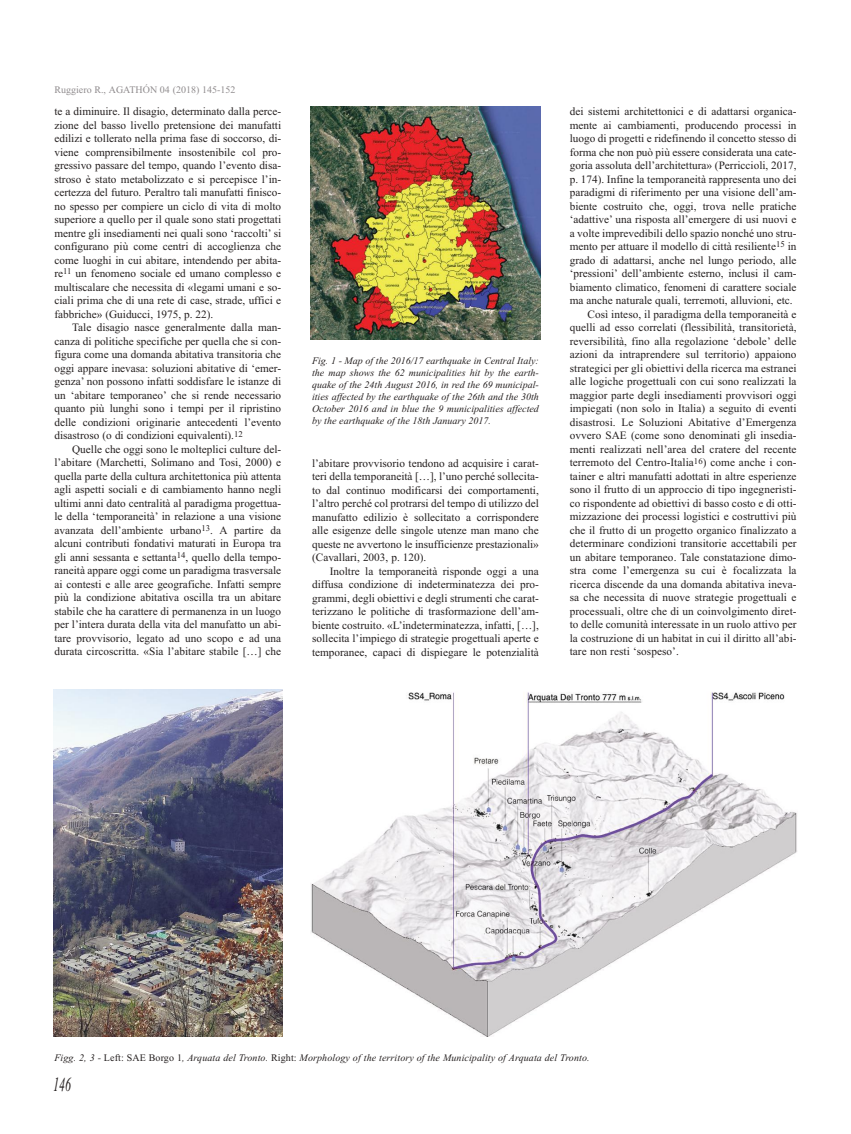
<style>
.page{position:relative;width:851px;height:1134px;background:#fff}
.page>*{position:absolute;margin:0;border:0;box-sizing:border-box;transform-origin:0 0}
.t1{font:italic 20px "Times New Roman";color:#241f1f;scale:.6 1}
.t2{font:11.25px/13.5px "Times New Roman";letter-spacing:.005em;color:#241f1f;text-align:justify}
.t3{font:italic 10px/12px "Times New Roman";letter-spacing:.01em;color:#241f1f;text-align:justify}
.t4{font:10px "Times New Roman";color:#8f8b8d}
.s1{font-style:normal}
</style>
<div class="page">
<img style="left:311px;top:106px;width:229px;height:234px">
<img style="left:53px;top:689px;width:229px;height:347px">
<img style="left:311px;top:692px;width:486px;height:344px">
<p class="t4" style="left:54px;top:84px;width:182px">Ruggiero R., AGATHÓN 04 (2018) 145-152</p>
<p class="t2" style="left:54px;top:105px;width:228px">te a diminuire. Il disagio, determinato dalla perce&shy;zione del basso livello pretensione dei manufatti edilizi e tollerato nella prima fase di soccorso, di&shy;viene comprensibilmente insostenibile col pro&shy;gressivo passare del tempo, quando l’evento disa&shy;stroso è stato metabolizzato e si percepisce l’in&shy;certezza del futuro. Peraltro tali manufatti finisco&shy;no spesso per compiere un ciclo di vita di molto superiore a quello per il quale sono stati progettati mentre gli insediamenti nei quali sono ‘raccolti’ si configurano più come centri di accoglienza che come luoghi in cui abitare, intendendo per abita&shy;re<sup>11</sup> un fenomeno sociale ed umano complesso e multiscalare che necessita di «legami umani e so&shy;ciali prima che di una rete di case, strade, uffici e fabbriche» (Guiducci, 1975, p. 22).</p>
<p class="t2" style="left:54px;top:321px;width:228px;text-indent:18px">Tale disagio nasce generalmente dalla man&shy;canza di politiche specifiche per quella che si con&shy;figura come una domanda abitativa transitoria che oggi appare inevasa: soluzioni abitative di ‘emer&shy;genza’ non possono infatti soddisfare le istanze di un ‘abitare temporaneo’ che si rende necessario quanto più lunghi sono i tempi per il ripristino delle condizioni originarie antecedenti l’evento disastroso (o di condizioni equivalenti).<sup>12</sup></p>
<p class="t2" style="left:54px;top:442px;width:228px;text-indent:18px">Quelle che oggi sono le molteplici culture del&shy;l’abitare (Marchetti, Solimano and Tosi, 2000) e quella parte della cultura architettonica più attenta agli aspetti sociali e di cambiamento hanno negli ultimi anni dato centralità al paradigma progettua&shy;le della ‘temporaneità’ in relazione a una visione avanzata dell’ambiente urbano<sup>13</sup>. A partire da alcuni contributi fondativi maturati in Europa tra gli anni sessanta e settanta<sup>14</sup>, quello della tempo&shy;raneità appare oggi come un paradigma trasversale ai contesti e alle aree geografiche. Infatti sempre più la condizione abitativa oscilla tra un abitare stabile che ha carattere di permanenza in un luogo per l’intera durata della vita del manufatto un abi&shy;tare provvisorio, legato ad uno scopo e ad una durata circoscritta. «Sia l’abitare stabile […] che</p>
<p class="t3" style="left:312px;top:355px;width:228px">Fig. 1 - Map of the 2016/17 earthquake in Central Italy: the map shows the 62 municipalities hit by the earth&shy;quake of the 24th August 2016, in red the 69 municipal&shy;ities affected by the earthquake of the 26th and the 30th October 2016 and in blue the 9 municipalities affected by the earthquake of the 18th January 2017.</p>
<p class="t2" style="left:312px;top:456px;width:228px">l’abitare provvisorio tendono ad acquisire i carat&shy;teri della temporaneità […], l’uno perché sollecita&shy;to dal continuo modificarsi dei comportamenti, l’altro perché col protrarsi del tempo di utilizzo del manufatto edilizio è sollecitato a corrispondere alle esigenze delle singole utenze man mano che queste ne avvertono le insufficienze prestazionali» (Cavallari, 2003, p. 120).</p>
<p class="t2" style="left:312px;top:564px;width:228px;text-indent:18px">Inoltre la temporaneità risponde oggi a una diffusa condizione di indeterminatezza dei pro&shy;grammi, degli obiettivi e degli strumenti che carat&shy;terizzano le politiche di trasformazione dell’am&shy;biente costruito. «L’indeterminatezza, infatti, […], sollecita l’impiego di strategie progettuali aperte e temporanee, capaci di dispiegare le potenzialità</p>
<p class="t2" style="left:569px;top:105px;width:228px">dei sistemi architettonici e di adattarsi organica-</p>
<p class="t2" style="left:569px;top:118px;width:228px">mente ai cambiamenti, producendo processi in</p>
<p class="t2" style="left:569px;top:132px;width:228px">luogo di progetti e ridefinendo il concetto stesso di</p>
<p class="t2" style="left:569px;top:145px;width:228px">forma che non può più essere considerata una cate-</p>
<p class="t2" style="left:569px;top:159px;width:228px">goria assoluta dell’architettura» (Perriccioli, 2017,</p>
<p class="t2" style="left:569px;top:172px;width:228px">p. 174). Infine la temporaneità rappresenta uno dei</p>
<p class="t2" style="left:569px;top:186px;width:228px">paradigmi di riferimento per una visione dell’am-</p>
<p class="t2" style="left:569px;top:199px;width:228px">biente costruito che, oggi, trova nelle pratiche</p>
<p class="t2" style="left:569px;top:213px;width:228px">‘adattive’ una risposta all’emergere di usi nuovi e</p>
<p class="t2" style="left:569px;top:226px;width:228px">a volte imprevedibili dello spazio nonché uno stru-</p>
<p class="t2" style="left:569px;top:240px;width:228px">mento per attuare il modello di città resiliente<sup>15</sup> in</p>
<p class="t2" style="left:569px;top:253px;width:228px">grado di adattarsi, anche nel lungo periodo, alle</p>
<p class="t2" style="left:569px;top:267px;width:228px">‘pressioni’ dell’ambiente esterno, inclusi il cam-</p>
<p class="t2" style="left:569px;top:280px;width:228px">biamento climatico, fenomeni di carattere sociale</p>
<p class="t2" style="left:569px;top:294px;width:224px">ma anche naturale quali, terremoti, alluvioni, etc.</p>
<p class="t2" style="left:587px;top:307px;width:210px">Così inteso, il paradigma della temporaneità e</p>
<p class="t2" style="left:569px;top:321px;width:228px">quelli ad esso correlati (flessibilità, transitorietà,</p>
<p class="t2" style="left:569px;top:334px;width:228px">reversibilità, fino alla regolazione ‘debole’ delle</p>
<p class="t2" style="left:569px;top:348px;width:228px">azioni da intraprendere sul territorio) appaiono</p>
<p class="t2" style="left:569px;top:361px;width:228px">strategici per gli obiettivi della ricerca ma estranei</p>
<p class="t2" style="left:569px;top:375px;width:228px">alle logiche progettuali con cui sono realizzati la</p>
<p class="t2" style="left:569px;top:388px;width:228px">maggior parte degli insediamenti provvisori oggi</p>
<p class="t2" style="left:569px;top:402px;width:228px">impiegati (non solo in Italia) a seguito di eventi</p>
<p class="t2" style="left:569px;top:415px;width:228px">disastrosi. Le Soluzioni Abitative d’Emergenza</p>
<p class="t2" style="left:569px;top:429px;width:228px">ovvero SAE (come sono denominati gli insedia-</p>
<p class="t2" style="left:569px;top:442px;width:228px">menti realizzati nell’area del cratere del recente</p>
<p class="t2" style="left:569px;top:456px;width:228px">terremoto del Centro-Italia<sup>16</sup>) come anche i con-</p>
<p class="t2" style="left:569px;top:469px;width:228px">tainer e altri manufatti adottati in altre esperienze</p>
<p class="t2" style="left:569px;top:483px;width:228px">sono il frutto di un approccio di tipo ingegneristi-</p>
<p class="t2" style="left:569px;top:496px;width:228px">co rispondente ad obiettivi di basso costo e di otti-</p>
<p class="t2" style="left:569px;top:510px;width:228px">mizzazione dei processi logistici e costruttivi più</p>
<p class="t2" style="left:569px;top:523px;width:228px">che il frutto di un progetto organico finalizzato a</p>
<p class="t2" style="left:569px;top:537px;width:228px">determinare condizioni transitorie accettabili per</p>
<p class="t2" style="left:569px;top:550px;width:228px">un abitare temporaneo. Tale constatazione dimo-</p>
<p class="t2" style="left:569px;top:564px;width:228px">stra come l’emergenza su cui è focalizzata la</p>
<p class="t2" style="left:569px;top:577px;width:228px">ricerca discende da una domanda abitativa ineva-</p>
<p class="t2" style="left:569px;top:591px;width:228px">sa che necessita di nuove strategie progettuali e</p>
<p class="t2" style="left:569px;top:604px;width:228px">processuali, oltre che di un coinvolgimento diret-</p>
<p class="t2" style="left:569px;top:618px;width:228px">to delle comunità interessate in un ruolo attivo per</p>
<p class="t2" style="left:569px;top:631px;width:228px">la costruzione di un habitat in cui il diritto all’abi-</p>
<p class="t2" style="left:569px;top:645px;width:111px">tare non resti ‘sospeso’.</p>
<p class="t3" style="left:54px;top:1051px;width:536px">Figg. 2, 3 - <span class="s1">Left: SAE Borgo 1</span>, Arquata del Tronto. <span class="s1">Right:</span> Morphology of the territory of the Municipality of Arquata del Tronto.</p>
<h1 class="t1" style="left:53px;top:1072px;width:32px">146</h1>
</div>
